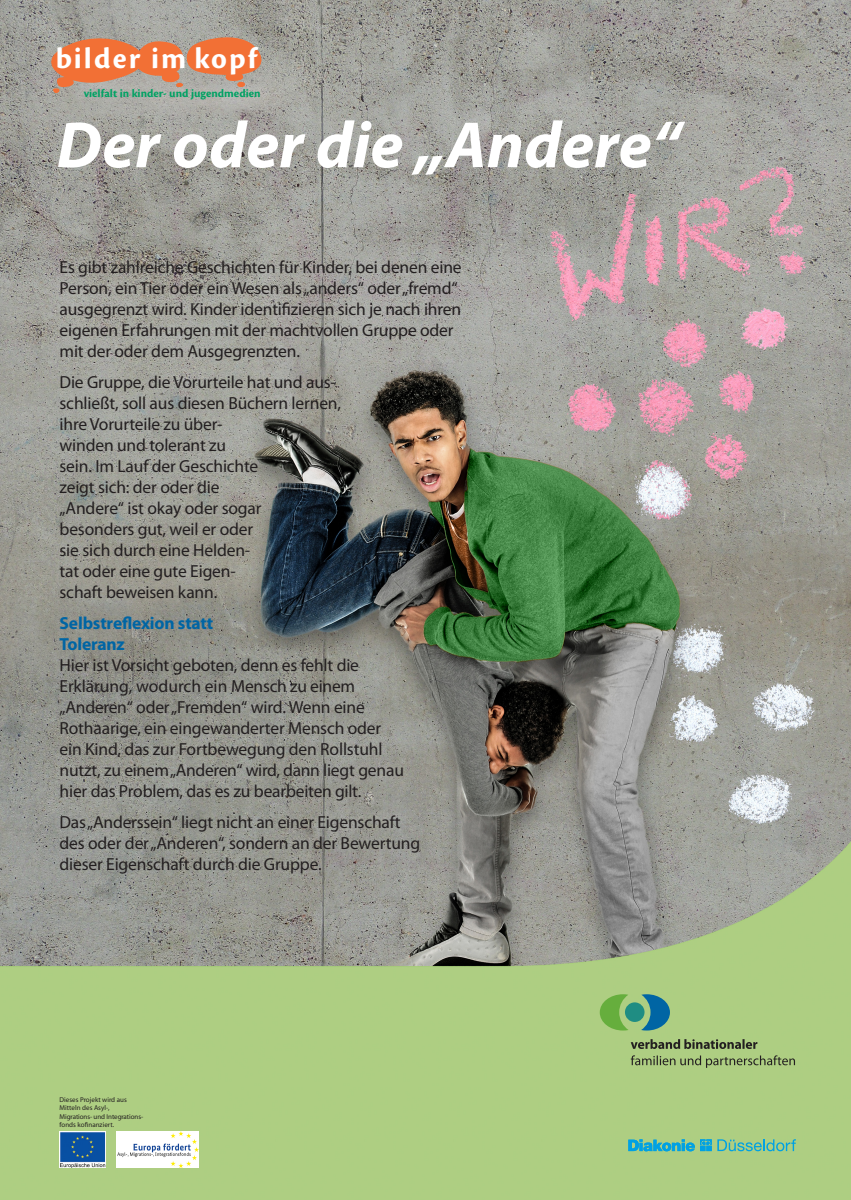
<style>
.page{position:relative;width:851px;height:1200px;background:#fff}
.page>*{position:absolute;margin:0;border:0;box-sizing:border-box;transform-origin:0 0}
.t1{font:italic 700 66px "Myriad Pro";color:#fff}
.t2{font:700 30.8px "Cronos Pro";letter-spacing:.065em;color:#fff}
.t3{font:17.5px/21px "Myriad Pro";letter-spacing:-.01em;color:#231f20}
.t4{font:700 17.5px/21px "Myriad Pro";letter-spacing:-.01em;color:#0065a4}
.t5{font:700 11.9px "Cronos Pro";color:#00a263}
.t6{font:7px/8.4px "Myriad Pro";letter-spacing:.005em;color:#231f20}
</style>
<div class="page">
<img style="left:0;top:0;width:850px;height:1199px">
<svg style="left:630px;top:1055px;width:164px;height:12px;background:#8fa76c"></svg>
<svg style="left:630px;top:1038px;width:127px;height:10px"></svg>
<div style="left:625px;top:1002px;width:19px;height:19px;background:#1f8d83;border-radius:50%"></div>
<svg style="left:599px;top:993px;width:29px;height:37px"></svg>
<svg style="left:641px;top:993px;width:29px;height:37px"></svg>
<svg style="left:38px;top:30px;width:228px;height:64px;background:#cb8c6d"></svg>
<img style="left:60px;top:1130px;width:45px;height:36px">
<img style="left:116px;top:1131px;width:82px;height:36px">
<svg style="left:717px;top:1138px;width:78px;height:12px"></svg>
<svg style="left:628px;top:1138px;width:83px;height:12px"></svg>
<h2 class="t2" style="left:56px;top:41px;width:203px">bilder im kopf</h2>
<p class="t5" style="left:84px;top:87px;width:178px">vielfalt in kinder- und jugendmedien</p>
<h1 class="t1" style="left:57px;top:102px;width:626px">Der oder die „Andere“</h1>
<p class="t3" style="left:60px;top:256px;width:403px">Es gibt zahlreiche Geschichten für Kinder, bei denen eine Person, ein Tier oder ein Wesen als „anders“ oder „fremd“ ausgegrenzt wird. Kinder identifizieren sich je nach ihren eigenen Erfahrungen mit der machtvollen Gruppe oder mit der oder dem Ausgegrenzten.</p>
<p class="t3" style="left:60px;top:371px;width:283px">Die Gruppe, die Vorurteile hat und aus&shy;schließt, soll aus diesen Büchern lernen, ihre Vorurteile zu über-<br>winden und tolerant zu<br>sein. Im Lauf der Geschichte<br>zeigt sich: der oder die<br>„Andere“ ist okay oder sogar<br>besonders gut, weil er oder<br>sie sich durch eine Helden-<br>tat oder eine gute Eigen-<br>schaft beweisen kann.</p>
<p class="t4" style="left:60px;top:612px;width:155px">Selbstreflexion statt<br>Toleranz</p>
<p class="t3" style="left:60px;top:654px;width:346px">Hier ist Vorsicht geboten, denn es fehlt die Erklärung, wodurch ein Mensch zu einem „Anderen“ oder „Fremden“ wird. Wenn eine Rothaarige, ein eingewanderter Mensch oder ein Kind, das zur Fortbewegung den Rollstuhl nutzt, zu einem „Anderen“ wird, dann liegt genau hier das Problem, das es zu bearbeiten gilt.</p>
<p class="t3" style="left:60px;top:811px;width:362px">Das „Anderssein“ liegt nicht an einer Eigenschaft des oder der „Anderen“, sondern an der Bewertung dieser Eigenschaft durch die Gruppe.</p>
<p class="t6" style="left:60px;top:1094px;width:85px">Dieses Projekt wird aus<br>Mitteln des Asyl-,<br>Migrations- und Integrations&shy;fonds kofinanziert.</p>
</div>
